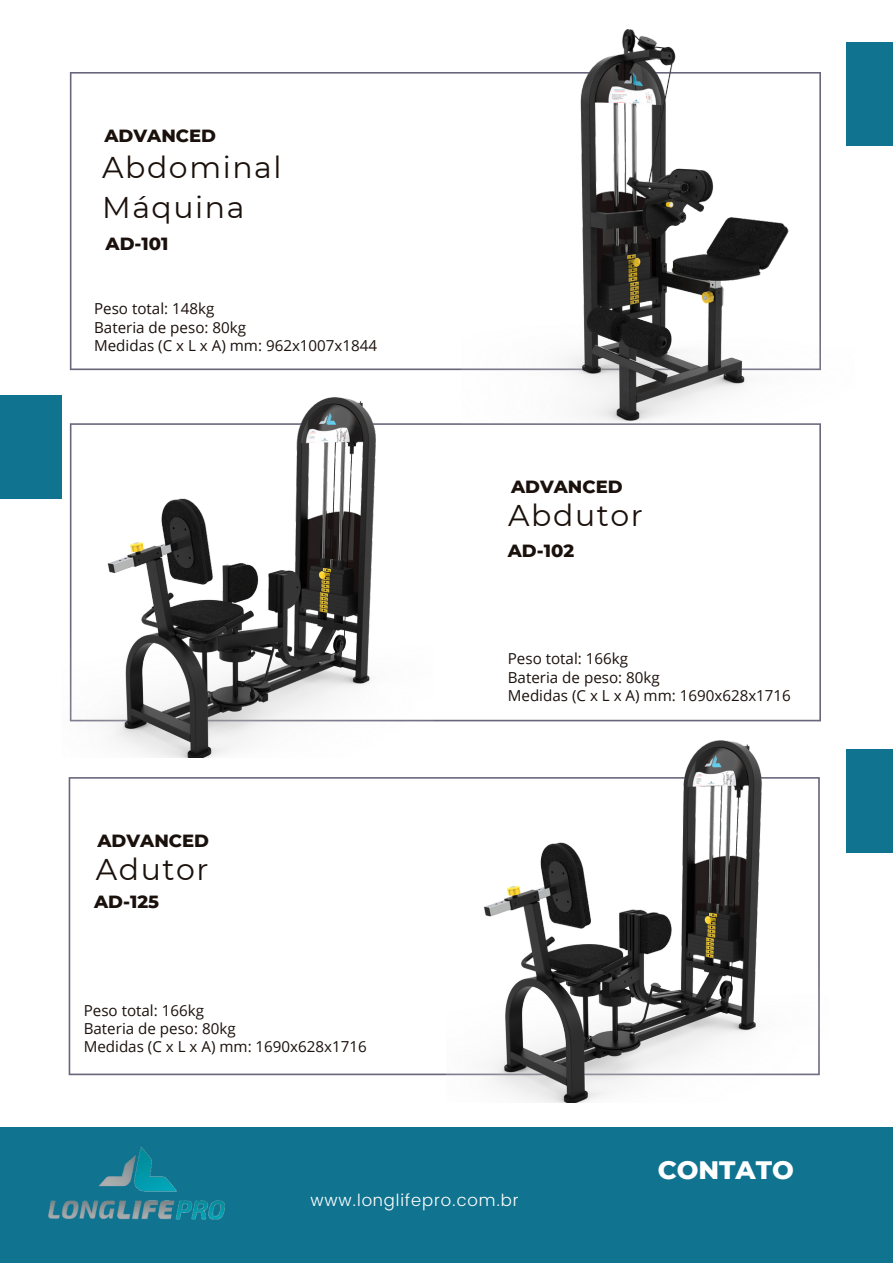
<style>
.page{position:relative;width:893px;height:1264px;background:#fff}
.page>*{position:absolute;margin:0;border:0;box-sizing:border-box;transform-origin:0 0}
.t1{font:30px/40.5px "Montserrat";letter-spacing:.05em;color:#1b110c}
.t2{font:800 25.8px "Montserrat";color:#fff}
.t3{font:800 18px "Montserrat";color:#1b110c}
.t4{font:300 16.65px "Poppins";letter-spacing:.05em;color:#fff}
.t5{font:15.15px "Open Sans";color:#1b110c}
</style>
<div class="page">
<svg style="left:70px;top:72px;width:391px;height:298px"></svg>
<svg style="left:434px;top:423px;width:386px;height:298px"></svg>
<div style="left:0;top:395px;width:62px;height:103px;background:#107390"></div>
<img style="left:69px;top:397px;width:365px;height:361px">
<svg style="left:69px;top:777px;width:377px;height:298px"></svg>
<img style="left:446px;top:740px;width:374px;height:362px">
<img style="left:461px;top:29px;width:393px;height:393px">
<div style="left:0;top:1126px;width:892px;height:136px;background:#107390"></div>
<div style="left:846px;top:42px;width:46px;height:103px;background:#107390"></div>
<div style="left:846px;top:749px;width:46px;height:103px;background:#107390"></div>
<img style="left:48px;top:1146px;width:177px;height:74px">
<p class="t3" style="left:104px;top:124px;width:113px">ADVANCED</p>
<p class="t1" style="left:102px;top:147px;width:181px">Abdominal<br>Máquina</p>
<p class="t3" style="left:106px;top:232px;width:64px">AD-101</p>
<p class="t5" style="left:94px;top:298px;width:122px">Peso total: 148kg</p>
<p class="t5" style="left:94px;top:316px;width:153px">Bateria de peso: 80kg</p>
<p class="t5" style="left:94px;top:334px;width:284px">Medidas (C x L x A) mm: 962x1007x1844</p>
<p class="t3" style="left:97px;top:829px;width:113px">ADVANCED</p>
<p class="t1" style="left:96px;top:849px;width:114px">Adutor</p>
<p class="t3" style="left:94px;top:890px;width:66px">AD-125</p>
<p class="t5" style="left:84px;top:999px;width:122px">Peso total: 166kg</p>
<p class="t5" style="left:84px;top:1017px;width:153px">Bateria de peso: 80kg</p>
<p class="t5" style="left:84px;top:1035px;width:284px">Medidas (C x L x A) mm: 1690x628x1716</p>
<p class="t3" style="left:511px;top:475px;width:113px">ADVANCED</p>
<p class="t1" style="left:508px;top:495px;width:136px">Abdutor</p>
<p class="t3" style="left:508px;top:539px;width:68px">AD-102</p>
<p class="t5" style="left:508px;top:648px;width:122px">Peso total: 166kg</p>
<p class="t5" style="left:508px;top:666px;width:153px">Bateria de peso: 80kg</p>
<p class="t5" style="left:508px;top:684px;width:284px">Medidas (C x L x A) mm: 1690x628x1716</p>
<p class="t2" style="left:657px;top:1154px;width:138px">CONTATO</p>
<p class="t4" style="left:310px;top:1190px;width:210px">www.longlifepro.com.br</p>
</div>
